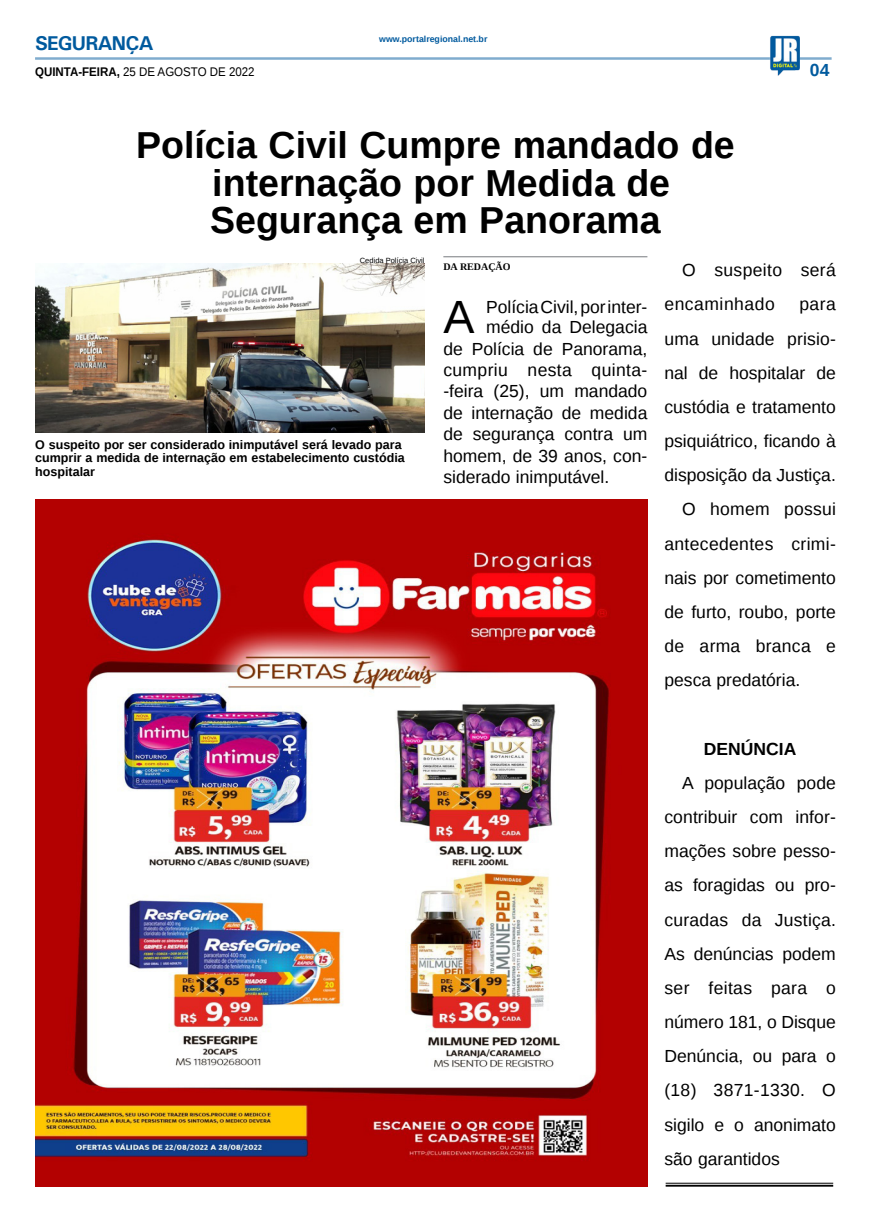
<style>
.page{position:relative;width:869px;height:1223px;background:#fff}
.page>*{position:absolute;margin:0;border:0;box-sizing:border-box;transform-origin:0 0}
.MATÉRIA{font:46.62px "Liberation Sans";color:#000}
.TÍTULO{font:700 37.5px/37.5px "Liberation Sans";color:#000}
.TITULO_PG{font:700 20px "Univers";letter-spacing:-.04em;color:#005a9e}
.MATÉRIA-2{font:17.5px/34.1px "Liberation Sans";color:#000;text-align:justify}
.MATÉRIA-3{font:17.5px/34.1px "Liberation Sans";letter-spacing:.025em;color:#000}
.MATÉRIA-4{font:17.5px "Liberation Sans";letter-spacing:.02em;color:#000}
.MATÉRIA-5{font:700 17.5px "Liberation Sans";color:#000}
.TÍTULO-2{font:700 17.5px "Liberation Sans";color:#005a9e}
.LEGENDA{font:700 12.5px/13.8px "Liberation Sans";color:#000}
.DATA_PG{font:12.5px "Liberation Sans";color:#000;scale:.92 1}
.CRÉDITO_NOME{font:700 10px "Liberation Serif";color:#000}
.DATA_PG-2{font:700 8.75px "Liberation Sans";color:#005a9e}
.CRÉDITO_FOTO{font:7.5px "Liberation Sans";color:#000}
.s1{font-weight:700}
</style>
<div class="page">
<hr style="left:35px;top:57px;width:796px;height:3px;background:#005a9e">
<img style="left:769px;top:36px;width:30px;height:40px">
<img style="left:35px;top:500px;width:612px;height:686px">
<hr style="left:665px;top:1182px;width:167px;height:1px;background:#000">
<hr style="left:665px;top:1184px;width:167px;height:2px;background:#000">
<img style="left:35px;top:263px;width:389px;height:169px">
<hr style="left:443px;top:256px;width:204px;height:1px;background:#939598">
<p class="TITULO_PG" style="left:35px;top:31px;width:120px">SEGURANÇA</p>
<p class="DATA_PG" style="left:35px;top:65px;width:240px"><span class="s1">QUINTA-FEIRA,</span> 25 DE AGOSTO DE 2022</p>
<p class="DATA_PG-2" style="left:379px;top:33px;width:110px">www.portalregional.net.br</p>
<p class="TÍTULO-2" style="left:809px;top:58px;width:21px">04</p>
<p class="TÍTULO" style="left:136px;top:126px;width:600px">Polícia Civil Cumpre mandado de</p>
<p class="TÍTULO" style="left:210px;top:163px;width:461px">internação por Medida de<br>Segurança em Panorama</p>
<p class="CRÉDITO_NOME" style="left:443px;top:260px;width:69px">DA REDAÇÃO</p>
<p class="MATÉRIA" style="left:443px;top:291px;width:33px">A</p>
<p class="MATÉRIA-2" style="left:486px;top:291px;width:163px">Polícia Civil, por inter-</p>
<p class="CRÉDITO_FOTO" style="left:360px;top:256px;width:66px">Cedida Polícia Civil</p>
<p class="MATÉRIA-3" style="left:664px;top:254px;width:173px;text-indent:18px">O suspeito será encaminhado</p>
<p class="MATÉRIA-2" style="left:664px;top:288px;width:173px;text-indent:135px">para uma unidade prisio&shy;nal de hospitalar de custódia e tratamento psiquiátrico, ficando à disposição da Justiça.</p>
<p class="MATÉRIA-2" style="left:664px;top:493px;width:173px;text-indent:18px">O homem possui antecedentes crimi&shy;nais por cometimento de furto, roubo, porte de arma branca e pesca predatória.</p>
<p class="MATÉRIA-2" style="left:486px;top:311px;width:163px">médio da Delegacia</p>
<p class="MATÉRIA-2" style="left:443px;top:332px;width:205px">de Polícia de Panorama,</p>
<p class="MATÉRIA-4" style="left:443px;top:360px;width:205px">cumpriu nesta quinta-</p>
<p class="MATÉRIA-2" style="left:443px;top:375px;width:205px">-feira (25), um mandado</p>
<p class="MATÉRIA-2" style="left:443px;top:396px;width:205px">de internação de medida</p>
<p class="MATÉRIA-2" style="left:443px;top:418px;width:205px">de segurança contra um</p>
<p class="MATÉRIA-2" style="left:443px;top:439px;width:205px">homem, de 39 anos, con-</p>
<p class="MATÉRIA-2" style="left:443px;top:460px;width:167px">siderado inimputável.</p>
<p class="LEGENDA" style="left:35px;top:437px;width:371px">O suspeito por ser considerado inimputável será levado para cumprir a medida de internação em estabelecimento custódia hospitalar</p>
<p class="MATÉRIA-5" style="left:703px;top:736px;width:94px">DENÚNCIA</p>
<p class="MATÉRIA-2" style="left:664px;top:766px;width:173px;text-indent:18px">A população pode contribuir com infor&shy;mações sobre pesso&shy;as foragidas ou pro&shy;curadas da Justiça.<br>As denúncias podem ser feitas para o número 181, o Disque Denúncia, ou para o (18) 3871-1330. O sigilo e o anonimato são garantidos</p>
</div>
